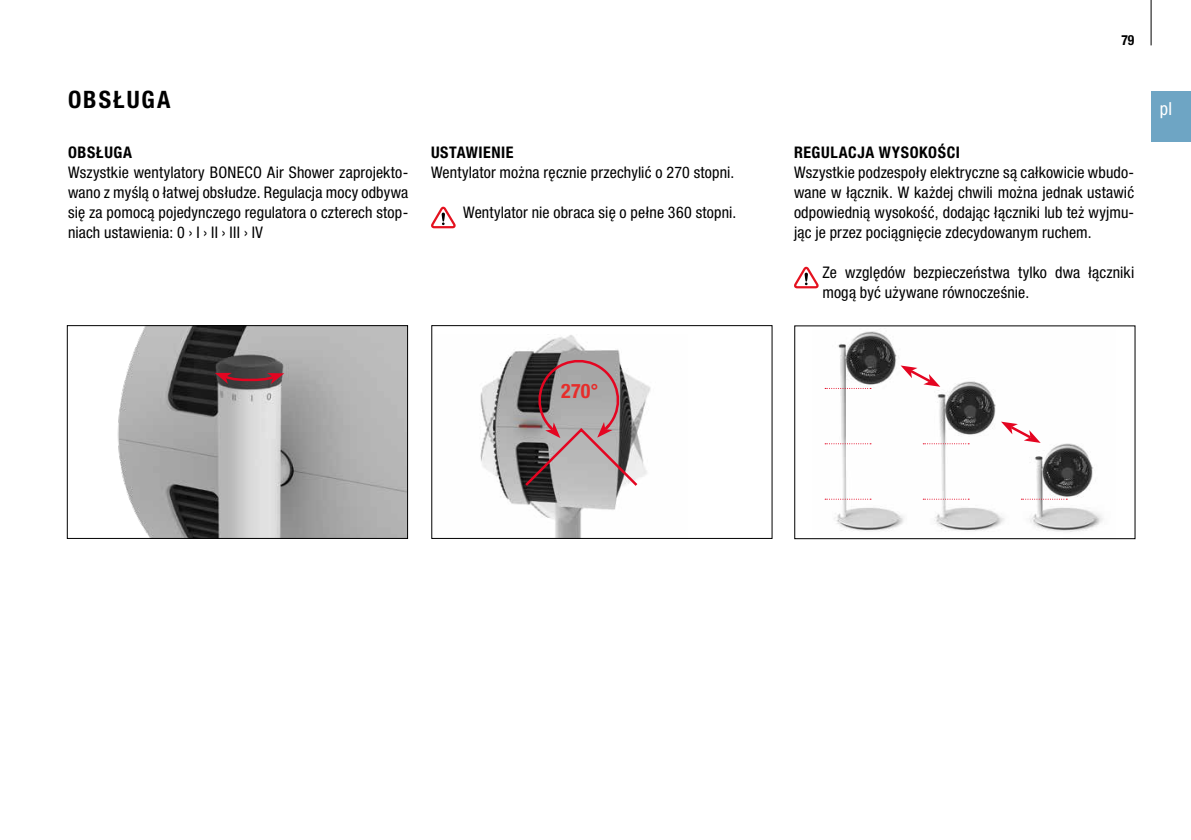
<style>
.page{position:relative;width:1191px;height:840px;background:#fff}
.page>*{position:absolute;margin:0;border:0;box-sizing:border-box;transform-origin:0 0}
.t1{font:700 condensed 24px "Helvetica Neue LTW1 G";letter-spacing:.085em;color:#000}
.t2{font:700 condensed 20px "Helvetica Neue LTW1 G";color:#e62d2b}
.t3{font:condensed 18px "Helvetica Neue LTW1 G";color:#fff}
.t4{font:condensed 16px/20px "Helvetica Neue LTW1 G";letter-spacing:.01em;color:#000;text-align:justify}
.t5{font:700 condensed 16px "Helvetica Neue LTW1 G";letter-spacing:.035em;color:#000}
.t6{font:700 condensed 14px "Helvetica Neue LTW1 G";color:#000;scale:.96 1}
</style>
<div class="page">
<div style="left:1151px;top:91px;width:40px;height:51px;background:#6ea5c4"></div>
<hr style="left:1150px;top:0;width:1px;height:45px;background:#000">
<svg style="left:431px;top:206px;width:24px;height:22px"></svg>
<svg style="left:794px;top:266px;width:24px;height:22px"></svg>
<img style="left:117px;top:327px;width:289px;height:209px">
<div style="left:67px;top:325px;width:341px;height:213px;border:1px solid #000"></div>
<svg style="left:215px;top:372px;width:69px;height:12px"></svg>
<img style="left:480px;top:335px;width:171px;height:201px">
<div style="left:431px;top:325px;width:341px;height:213px;border:1px solid #000"></div>
<svg style="left:522px;top:353px;width:118px;height:135px"></svg>
<img style="left:824px;top:331px;width:279px;height:201px">
<div style="left:794px;top:325px;width:341px;height:214px;border:1px solid #000"></div>
<svg style="left:825px;top:498px;width:46px;height:1px"></svg>
<svg style="left:923px;top:498px;width:46px;height:1px"></svg>
<svg style="left:1021px;top:498px;width:46px;height:1px"></svg>
<svg style="left:825px;top:443px;width:46px;height:1px"></svg>
<svg style="left:923px;top:443px;width:46px;height:1px"></svg>
<svg style="left:825px;top:387px;width:46px;height:1px"></svg>
<svg style="left:900px;top:365px;width:40px;height:21px"></svg>
<svg style="left:1001px;top:421px;width:39px;height:21px"></svg>
<h1 class="t1" style="left:68px;top:85px;width:104px">OBSŁUGA</h1>
<p class="t5" style="left:68px;top:142px;width:66px">OBSŁUGA</p>
<p class="t4" style="left:68px;top:162px;width:342px">Wszystkie wentylatory BONECO Air Shower zaprojekto&shy;wano z myślą o łatwej obsłudze. Regulacja mocy odbywa się za pomocą pojedynczego regulatora o czterech stop&shy;niach ustawienia: 0 › I › II › III › IV</p>
<p class="t5" style="left:431px;top:142px;width:84px">USTAWIENIE</p>
<p class="t4" style="left:431px;top:162px;width:305px">Wentylator można ręcznie przechylić o 270 stopni.</p>
<p class="t4" style="left:463px;top:202px;width:274px">Wentylator nie obraca się o pełne 360 stopni.</p>
<p class="t2" style="left:561px;top:379px;width:39px">270°</p>
<p class="t6" style="left:1121px;top:32px;width:15px">79</p>
<p class="t5" style="left:794px;top:142px;width:167px">REGULACJA WYSOKOŚCI</p>
<p class="t4" style="left:794px;top:162px;width:342px">Wszystkie podzespoły elektryczne są całkowicie wbudo&shy;wane w łącznik. W każdej chwili można jednak ustawić odpowiednią wysokość, dodając łączniki lub też wyjmu&shy;jąc je przez pociągnięcie zdecydowanym ruchem.</p>
<p class="t4" style="left:822px;top:262px;width:313px">Ze względów bezpieczeństwa tylko dwa łączniki mogą być używane równocześnie.</p>
<p class="t3" style="left:1159px;top:98px;width:14px">pl</p>
</div>
